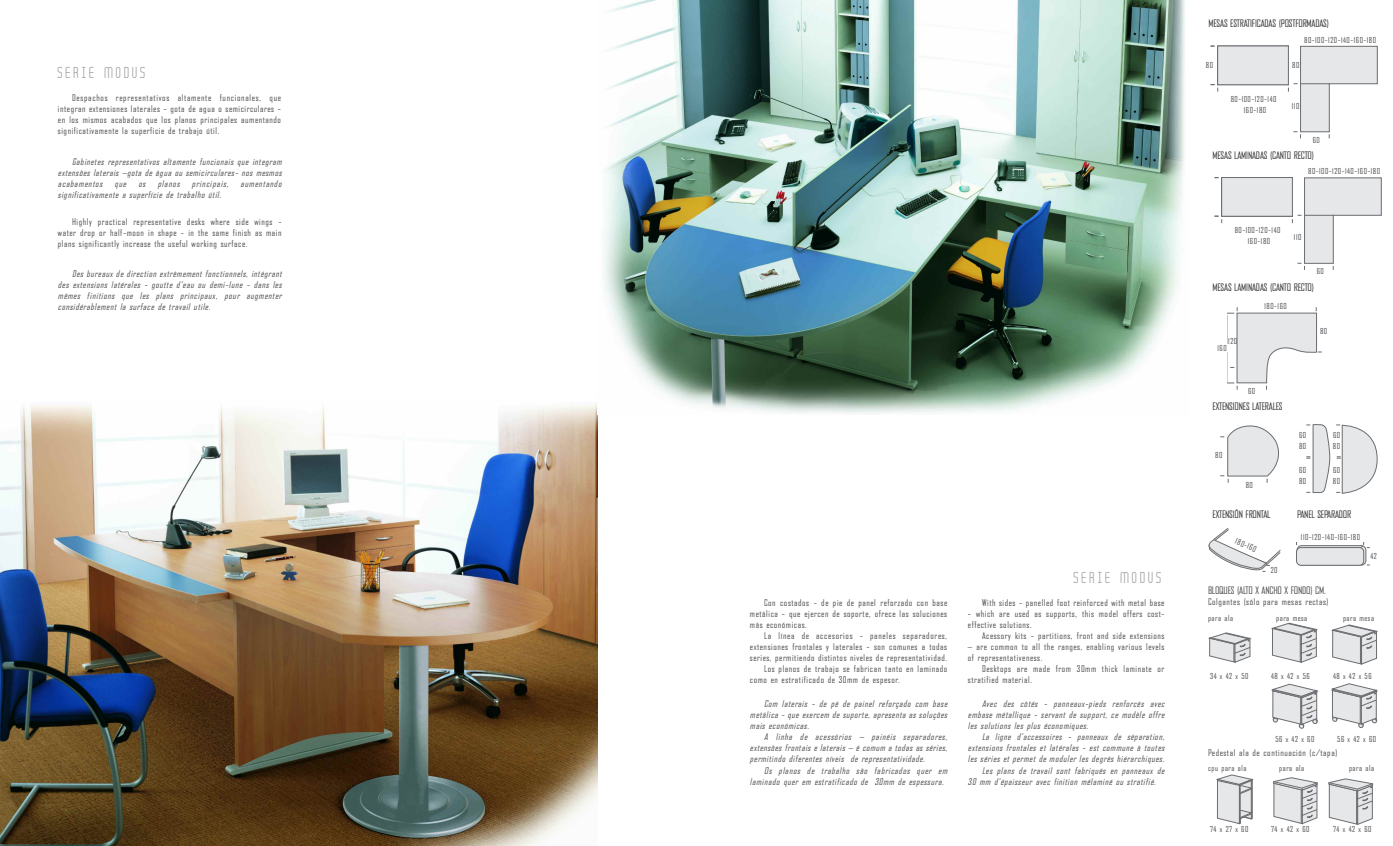
<style>
.page{position:relative;width:1393px;height:846px;background:#fff}
.page>*{position:absolute;margin:0;border:0;box-sizing:border-box;transform-origin:0 0}
.t1{font:14px "Perkeo";letter-spacing:.2em;color:#999}
.t2{font:10px "Ensemble";color:#333}
.t3{font:10px "Ensemble";color:#4d4d4d}
.t4{font:italic 9px/11px "Ensemble";color:#4d4d4d;text-align:justify}
.t5{font:9px/11px "Ensemble";letter-spacing:.08em;color:#4d4d4d;text-align:justify}
.t6{font:8px/11px "Ensemble";letter-spacing:.08em;color:#4d4d4d}
</style>
<div class="page">
<img style="left:0;top:0;width:1382px;height:845px">
<h1 class="t1" style="left:57px;top:66px;width:90px">SERIE MODUS</h1>
<p class="t5" style="left:58px;top:93px;width:224px;text-indent:14px">Despachos representativos altamente funcionales, que integran extensiones laterales - gota de agua o semicirculares - en los mismos acabados que los planos principales aumentando significativamente la superficie de trabajo útil.</p>
<p class="t4" style="left:58px;top:156px;width:227px;text-indent:14px">Gabinetes representativos altamente funcionais que integram extensões laterais –gota de água ou semicirculares- nos mesmos acabamentos que os planos principais, aumentando significativamente a superfície de trabalho útil.</p>
<p class="t5" style="left:58px;top:216px;width:225px;text-indent:14px">Highly practical representative desks where side wings - water drop or half-moon in shape - in the same finish as main plans significantly increase the useful working surface.</p>
<p class="t4" style="left:58px;top:268px;width:227px;text-indent:14px">Des bureaux de direction extrêmement fonctionnels, intégrant des extensions latérales - goutte d'eau ou demi-lune - dans les mêmes finitions que les plans principaux, pour augmenter considérablement la surface de travail utile.</p>
<p class="t5" style="left:750px;top:597px;width:199px;text-indent:14px">Con costados - de pie de panel reforzado con base metálica - que ejercen de soporte, ofrece las soluciones más económicas.</p>
<p class="t5" style="left:764px;top:630px;width:184px">La línea de accesorios - paneles separadores,</p>
<p class="t5" style="left:750px;top:641px;width:199px">extensiones frontales y laterales - son comunes a todas</p>
<p class="t5" style="left:750px;top:652px;width:199px">series, permitiendo distintos niveles de representatividad.</p>
<p class="t5" style="left:764px;top:663px;width:184px">Los planos de trabajo se fabrican tanto en laminado</p>
<p class="t5" style="left:750px;top:674px;width:151px">como en estratificado de 30mm de espesor.</p>
<p class="t4" style="left:750px;top:698px;width:201px;text-indent:14px">Com laterais - de pé de painel reforçado com base metálica - que exercem de suporte, apresenta as soluções mais económicas.</p>
<p class="t4" style="left:750px;top:731px;width:201px;text-indent:14px">A linha de acessórios – painéis separadores, extensões frontais e laterais – é comum a todas as séries, permitindo diferentes níveis de representatividade.</p>
<p class="t4" style="left:750px;top:764px;width:201px;text-indent:14px">Os planos de trabalho são fabricados quer em laminado quer em estratificado de 30mm de espessura.</p>
<h1 class="t1" style="left:1072px;top:570px;width:90px">SERIE MODUS</h1>
<p class="t5" style="left:982px;top:597px;width:184px">With sides - panelled foot reinforced with metal base</p>
<p class="t5" style="left:967px;top:608px;width:198px">- which are used as supports, this model offers cost&shy;effective solutions.</p>
<p class="t5" style="left:982px;top:630px;width:184px">Acessory kits - partitions, front and side extensions</p>
<p class="t5" style="left:967px;top:641px;width:198px">– are common to all the ranges, enabling various levels of representativeness.</p>
<p class="t5" style="left:967px;top:663px;width:198px;text-indent:14px">Desktops are made from 30mm thick laminate or stratified material.</p>
<p class="t4" style="left:967px;top:698px;width:200px;text-indent:14px">Avec des côtés - panneaux-pieds renforcés avec embase métallique - servant de support, ce modèle offre les solutions les plus économiques.</p>
<p class="t4" style="left:982px;top:731px;width:186px">La ligne d'accessoires - panneaux de séparation,</p>
<p class="t4" style="left:967px;top:742px;width:200px">extensions frontales et latérales - est commune à toutes</p>
<p class="t4" style="left:967px;top:753px;width:200px">les séries et permet de moduler les degrés hiérarchiques.</p>
<p class="t4" style="left:982px;top:764px;width:186px">Les plans de travail sont fabriqués en panneaux de</p>
<p class="t4" style="left:967px;top:775px;width:191px">30 mm d'épaisseur avec finition mélaminé ou stratifié.</p>
<p class="t2" style="left:1208px;top:18px;width:122px">MESAS ESTRATIFICADAS (POSTFORMADAS)</p>
<p class="t6" style="left:1205px;top:60px;width:9px">80</p>
<p class="t6" style="left:1304px;top:35px;width:73px">80-100-120-140-160-180</p>
<p class="t6" style="left:1292px;top:60px;width:9px">80</p>
<p class="t6" style="left:1230px;top:94px;width:47px;text-align:center">80-100-120-140<br>160-180</p>
<p class="t6" style="left:1291px;top:100px;width:9px">110</p>
<p class="t6" style="left:1312px;top:134px;width:8px">60</p>
<p class="t2" style="left:1212px;top:150px;width:103px">MESAS LAMINADAS (CANTO RECTO)</p>
<p class="t6" style="left:1308px;top:166px;width:73px">80-100-120-140-160-180</p>
<p class="t6" style="left:1234px;top:225px;width:47px;text-align:center">80-100-120-140<br>160-180</p>
<p class="t6" style="left:1293px;top:232px;width:9px">110</p>
<p class="t6" style="left:1316px;top:266px;width:8px">60</p>
<p class="t2" style="left:1212px;top:282px;width:103px">MESAS LAMINADAS (CANTO RECTO)</p>
<p class="t6" style="left:1228px;top:335px;width:10px">120</p>
<p class="t6" style="left:1217px;top:342px;width:11px">160</p>
<p class="t6" style="left:1264px;top:301px;width:24px">180-160</p>
<p class="t6" style="left:1247px;top:385px;width:8px">60</p>
<p class="t2" style="left:1212px;top:401px;width:71px">EXTENSIONES LATERALES</p>
<p class="t6" style="left:1215px;top:449px;width:9px">80</p>
<p class="t6" style="left:1245px;top:479px;width:9px">80</p>
<p class="t6" style="left:1298px;top:429px;width:9px">60<br>80</p>
<p class="t6" style="left:1298px;top:465px;width:9px">60<br>80</p>
<p class="t6" style="left:1319px;top:326px;width:9px">80</p>
<p class="t6" style="left:1332px;top:429px;width:9px">60<br>80</p>
<p class="t6" style="left:1332px;top:465px;width:9px">60<br>80</p>
<p class="t2" style="left:1212px;top:508px;width:59px">EXTENSIÓN FRONTAL</p>
<p class="t2" style="left:1296px;top:508px;width:55px">PANEL SEPARADOR</p>
<p class="t6" style="left:1237px;top:535px;width:24px;rotate:24deg">180-160</p>
<p class="t6" style="left:1270px;top:564px;width:8px">20</p>
<p class="t6" style="left:1300px;top:531px;width:61px">110-120-140-160-180</p>
<p class="t3" style="left:1207px;top:585px;width:119px">BLOQUES (ALTO X ANCHO X FONDO) CM.</p>
<p class="t5" style="left:1207px;top:596px;width:122px">Colgantes (sólo para mesas rectas)</p>
<p class="t6" style="left:1370px;top:550px;width:8px">42</p>
<p class="t6" style="left:1207px;top:612px;width:26px">para ala</p>
<p class="t6" style="left:1276px;top:612px;width:32px">para mesa</p>
<p class="t6" style="left:1342px;top:612px;width:32px">para mesa</p>
<p class="t6" style="left:1209px;top:670px;width:40px">34 x 42 x 50</p>
<p class="t6" style="left:1332px;top:670px;width:40px">48 x 42 x 56</p>
<p class="t6" style="left:1270px;top:670px;width:40px">48 x 42 x 56</p>
<p class="t6" style="left:1275px;top:733px;width:40px">56 x 42 x 60</p>
<p class="t6" style="left:1337px;top:733px;width:40px">56 x 42 x 60</p>
<p class="t5" style="left:1207px;top:747px;width:131px">Pedestal ala de continuación (c/tapa)</p>
<p class="t6" style="left:1207px;top:762px;width:40px">cpu para ala</p>
<p class="t6" style="left:1279px;top:762px;width:26px">para ala</p>
<p class="t6" style="left:1348px;top:762px;width:26px">para ala</p>
<p class="t6" style="left:1210px;top:823px;width:39px">74 x 27 x 60</p>
<p class="t6" style="left:1333px;top:823px;width:40px">74 x 42 x 60</p>
<p class="t6" style="left:1271px;top:823px;width:40px">74 x 42 x 60</p>
</div>
